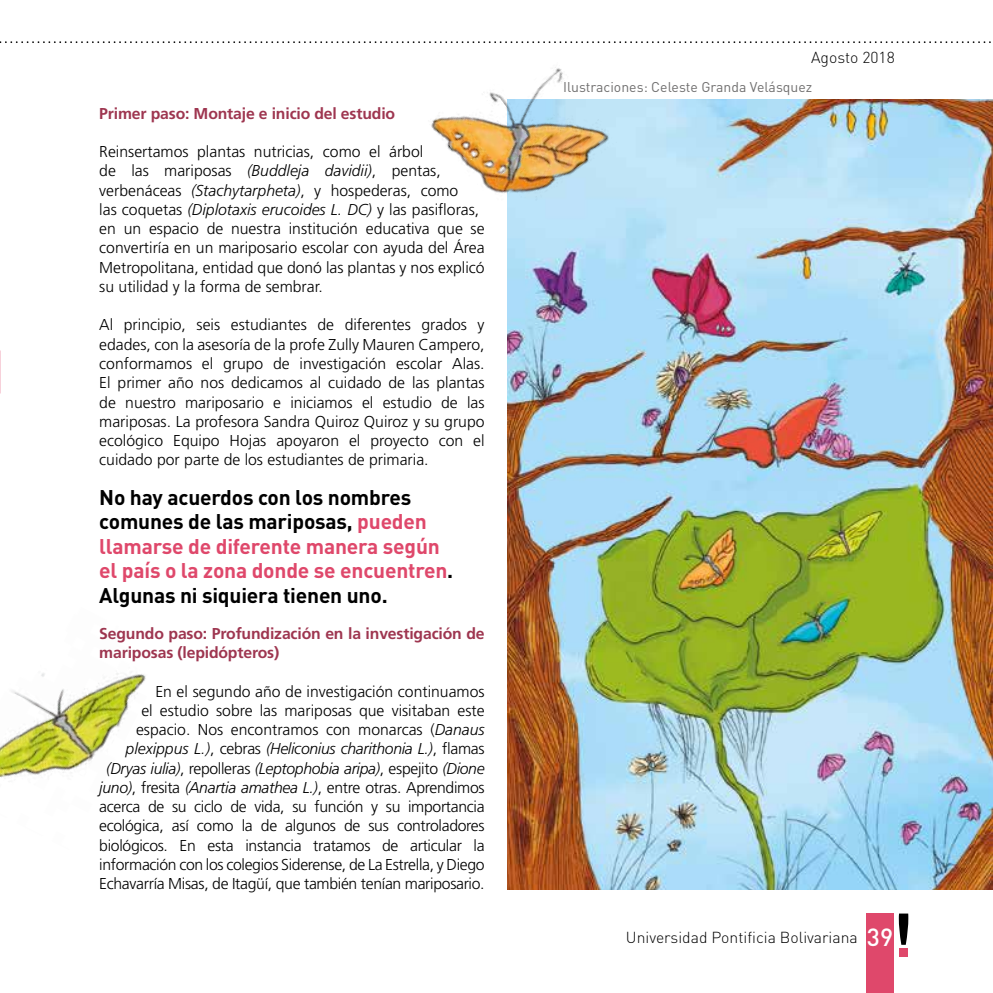
<style>
.page{position:relative;width:993px;height:993px;background:#fff}
.page>*{position:absolute;margin:0;border:0;box-sizing:border-box;transform-origin:0 0}
.t1{font:700 21px/24.5px "DIN Pro";letter-spacing:-.01em;color:#000}
.t2{font:300 15.75px/19.2px "Frutiger LT Std";color:#000}
.t3{font:300 15.75px/19.2px "Frutiger LT Std";letter-spacing:-.02em;color:#000;text-align:right}
.t4{font:700 15.75px/19.2px "Frutiger LT Std";letter-spacing:-.01em;color:#9e3650}
.t5{font:300 15.75px "DIN Pro";color:#000}
.t6{font:14px "DIN Pro";color:#706f6f}
.s1{font-style:italic}
.s2{color:#df486b}
.s3{font-weight:500;font-size:24.5px;color:#fff}
</style>
<div class="page">
<svg style="left:0;top:41px;width:991px;height:2px"></svg>
<div style="left:866px;top:913px;width:27px;height:79px;background:#df486b"></div>
<div style="left:898px;top:948px;width:9px;height:8px;background:#df486b"></div>
<svg style="left:898px;top:913px;width:10px;height:31px"></svg>
<img style="left:507px;top:99px;width:485px;height:789px">
<img style="left:415px;top:41px;width:218px;height:202px">
<img style="left:0;top:673px;width:146px;height:105px">
<p class="t4" style="left:99px;top:103px;width:297px">Primer paso: Montaje e inicio del estudio</p>
<p class="t2" style="left:99px;top:142px;width:387px">Reinsertamos plantas nutricias, como el árbol<br>de las mariposas <span class="s1">(Buddleja davidii)</span>, pentas, verbenáceas <span class="s1">(Stachytarpheta)</span>, y hospederas, como<br>las coquetas <span class="s1">(Diplotaxis erucoides L. DC)</span> y las pasifloras, en un espacio de nuestra institución educativa que se convertiría en un mariposario escolar con ayuda del Área Metropolitana, entidad que donó las plantas y nos explicó su utilidad y la forma de sembrar.</p>
<p class="t2" style="left:99px;top:315px;width:387px;text-align:justify">Al principio, seis estudiantes de diferentes grados y edades, con la asesoría de la profe Zully Mauren Campero, conformamos el grupo de investigación escolar Alas.<br>El primer año nos dedicamos al cuidado de las plantas de nuestro mariposario e iniciamos el estudio de las mariposas. La profesora Sandra Quiroz Quiroz y su grupo ecológico Equipo Hojas apoyaron el proyecto con el cuidado por parte de los estudiantes de primaria.</p>
<h1 class="t1" style="left:99px;top:482px;width:355px">No hay acuerdos con los nombres comunes de las mariposas, <span class="s2">pueden llamarse de diferente manera según el país o la zona donde se encuentren</span>.<br>Algunas ni siquiera tienen uno.</h1>
<p class="t4" style="left:99px;top:623px;width:386px">Segundo paso: Profundización en la investigación de mariposas (lepidópteros)</p>
<p class="t3" style="left:99px;top:681px;width:387px">En el segundo año de investigación continuamos<br>el estudio sobre las mariposas que visitaban este espacio. Nos encontramos con monarcas (<span class="s1">Danaus plexippus L.)</span>, cebras <span class="s1">(Heliconius charithonia L.)</span>, flamas <span class="s1">(Dryas iulia)</span>, repolleras <span class="s1">(Leptophobia aripa)</span>, espejito <span class="s1">(Dione juno)</span>, fresita <span class="s1">(Anartia amathea L.)</span>, entre otras. Aprendimos acerca de su ciclo de vida, su función y su importancia ecológica, así como la de algunos de sus controladores biológicos. En esta instancia tratamos de articular la información con los colegios Siderense, de La Estrella, y Diego Echavarría Misas, de Itagüí, que también tenían mariposario.</p>
<p class="t5" style="left:810px;top:45px;width:85px">Agosto 2018</p>
<p class="t6" style="left:563px;top:76px;width:251px">Ilustraciones: Celeste Granda Velásquez</p>
<p class="t5" style="left:625px;top:924px;width:268px">Universidad Pontificia Bolivariana <span class="s3">39</span></p>
</div>
